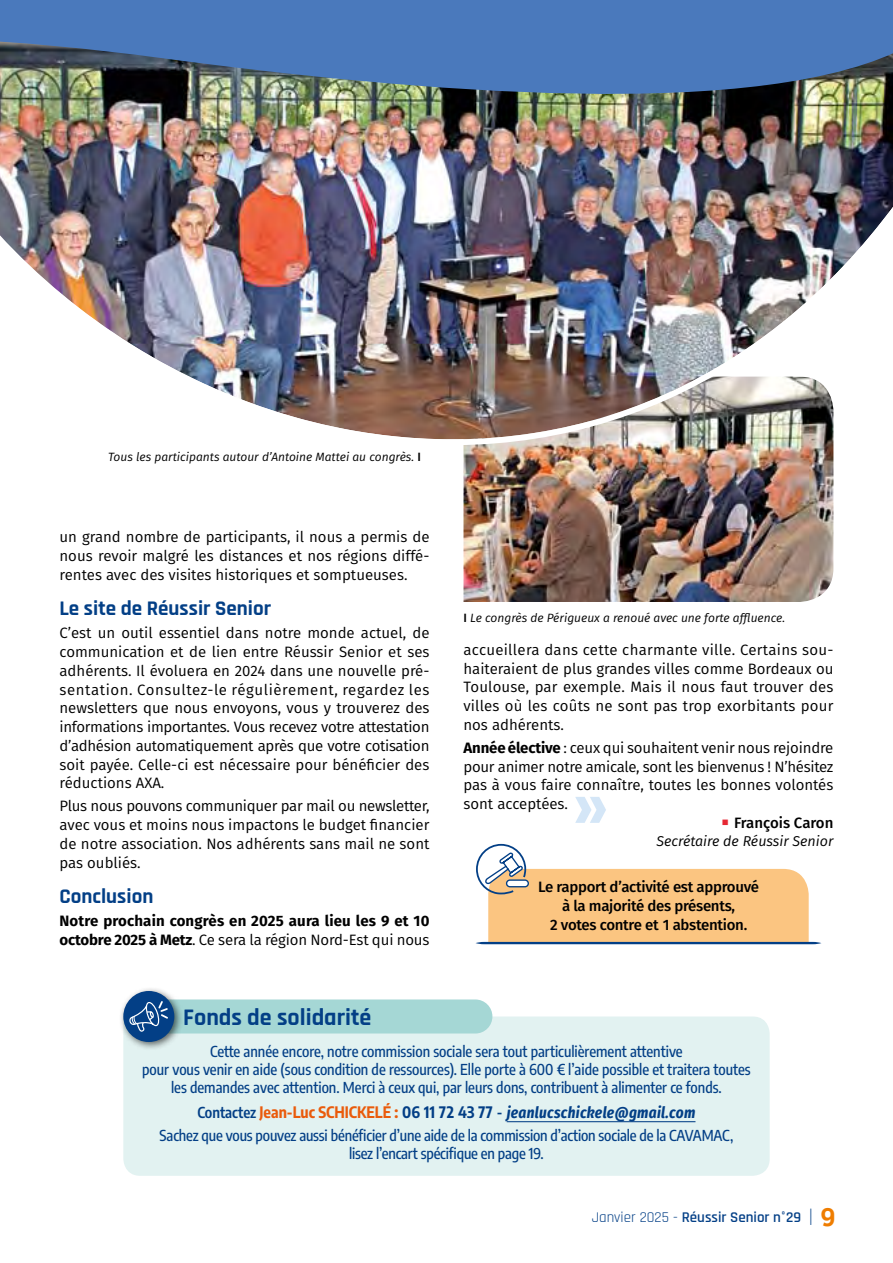
<style>
.page{position:relative;width:893px;height:1263px;background:#fff}
.page>*{position:absolute;margin:0;border:0;box-sizing:border-box;transform-origin:0 0}
.t1{font:700 66px "Effra Trial";color:#d4e6f7}
.t2{font:700 24px "Rajdhani";color:#033f86}
.t3{font:700 21px "Rajdhani";color:#033f86}
.t4{font:italic 700 15.75px "Fira Sans Condensed";letter-spacing:.02em;color:#033f86}
.t5{font:15px/18.8px "Fira Sans";color:#000;text-align:justify}
.t6{font:500 15px/18px "Encode Sans Condensed";color:#033f86;text-align:center}
.t7{font:700 15px/18.8px "Fira Sans";letter-spacing:.01em;color:#000}
.t8{font:500 15px/18.8px "Fira Sans";letter-spacing:-.02em;color:#000;text-align:center}
.t9{font:600 15px "Rajdhani";color:#033f86}
.t10{font:500 15px "Fira Sans";color:#000}
.t11{font:italic 14.25px "Fira Sans";color:#000}
.t12{font:italic 12px "Fira Sans";color:#000}
.s1{font-weight:500;font-style:normal}
.s2{font-weight:400}
.s3{font-weight:700}
.s4{font-family:"Titillium";font-weight:700;font-size:19.5px;color:#e62733}
.s5{font-family:"Encode Sans Condensed";font-weight:600;font-style:normal;font-size:15px}
.s6{font-family:"Encode Sans Condensed";font-style:normal;color:#ea5b0b}
.s7{font-family:"Encode Sans Condensed";font-style:normal}
.s8{font-family:"Encode Sans Condensed";font-weight:600;font-style:normal}
.s9{font-weight:300;font-size:25.5px}
.s10{font-family:"Oceania";font-weight:700;font-size:24px;color:#ef7d00}
</style>
<div class="page">
<img style="left:463px;top:478px;width:370px;height:124px">
<img style="left:4px;top:240px;width:863px;height:238px">
<img style="left:1px;top:0;width:892px;height:240px">
<svg style="left:0;top:0;width:1px;height:237px"></svg>
<svg style="left:475px;top:843px;width:346px;height:101px"></svg>
<div style="left:123px;top:1016px;width:647px;height:160px;background:#e2f2f1"></div>
<hr style="left:507px;top:1121px;width:188px;height:1px;background:#033f86">
<div style="left:119px;top:986px;width:64px;height:65px;background:#000;opacity:.6"></div>
<div style="left:123px;top:991px;width:51px;height:51px;background:#033f86;border-radius:50%"></div>
<svg style="left:128px;top:999px;width:364px;height:34px;background:#96c7cd"></svg>
<p class="t12" style="left:108px;top:448px;width:314px">Tous les participants autour d’Antoine Mattei au congrès. <span class="s1">I</span></p>
<p class="t5" style="left:60px;top:527px;width:371px">un grand nombre de participants, il nous a permis de nous revoir malgré les distances et nos régions diffé&shy;rentes avec des visites historiques et somptueuses.</p>
<h3 class="t3" style="left:60px;top:596px;width:213px">Le site de Réussir Senior</h3>
<p class="t5" style="left:60px;top:623px;width:371px">C’est un outil essentiel dans notre monde actuel, de communication et de lien entre Réussir Senior et ses adhérents. Il évoluera en 2024 dans une nouvelle pré&shy;sentation. Consultez-le régulièrement, regardez les newsletters que nous envoyons, vous y trouverez des informations importantes. Vous recevez votre attestation d’adhésion automatiquement après que votre cotisation soit payée. Celle-ci est nécessaire pour bénéficier des réductions AXA.</p>
<p class="t5" style="left:60px;top:796px;width:371px">Plus nous pouvons communiquer par mail ou newsletter, avec vous et moins nous impactons le budget financier de notre association. Nos adhérents sans mail ne sont pas oubliés.</p>
<h3 class="t3" style="left:60px;top:883px;width:95px">Conclusion</h3>
<p class="t7" style="left:60px;top:910px;width:371px">Notre prochain congrès en 2025 aura lieu les 9 et 10 octobre 2025 à Metz<span class="s2">. Ce sera la région Nord-Est qui nous</span></p>
<h2 class="t2" style="left:183px;top:1003px;width:190px">Fonds de solidarité</h2>
<p class="t12" style="left:463px;top:609px;width:323px"><span class="s1">I</span> Le congrès de Périgueux a renoué avec une forte affluence.</p>
<p class="t5" style="left:463px;top:640px;width:371px">accueillera dans cette charmante ville. Certains sou&shy;haiteraient de plus grandes villes comme Bordeaux ou Toulouse, par exemple. Mais il nous faut trouver des villes où les coûts ne sont pas trop exorbitants pour nos adhérents.</p>
<p class="t5" style="left:463px;top:738px;width:371px"><span class="s3">Année élective</span> : ceux qui souhaitent venir nous rejoindre pour animer notre amicale, sont les bienvenus ! N’hésitez pas à vous faire connaître, toutes les bonnes volontés sont acceptées.</p>
<p class="t10" style="left:720px;top:811px;width:115px"><span class="s4">•</span> François Caron</p>
<p class="t11" style="left:656px;top:830px;width:178px">Secrétaire de Réussir Senior</p>
<p class="t8" style="left:538px;top:877px;width:222px">Le rapport d’activité est approuvé à la majorité des présents,<br>2 votes contre et 1 abstention.</p>
<h1 class="t1" style="left:571px;top:763px;width:40px">»</h1>
<p class="t6" style="left:142px;top:1042px;width:610px">Cette année encore, notre commission sociale sera tout particulièrement attentive<br>pour vous venir en aide (sous condition de ressources). Elle porte à 600 € l’aide possible et traitera toutes les demandes avec attention. Merci à ceux qui, par leurs dons, contribuent à alimenter ce fonds.</p>
<p class="t4" style="left:197px;top:1101px;width:499px"><span class="s5">Contactez</span> <span class="s6">Jean-Luc SCHICKELÉ :</span> <span class="s7">06 11 72 43 77</span> <span class="s8">-</span> jeanlucschickele@gmail.com</p>
<p class="t6" style="left:160px;top:1126px;width:575px">Sachez que vous pouvez aussi bénéficier d’une aide de la commission d’action sociale de la CAVAMAC, lisez l’encart spécifique en page 19.</p>
<p class="t9" style="left:592px;top:1208px;width:245px"><span class="s2">Janvier 2025 -</span> Réussir Senior n°29 <span class="s9">I</span> <span class="s10">9</span></p>
</div>
